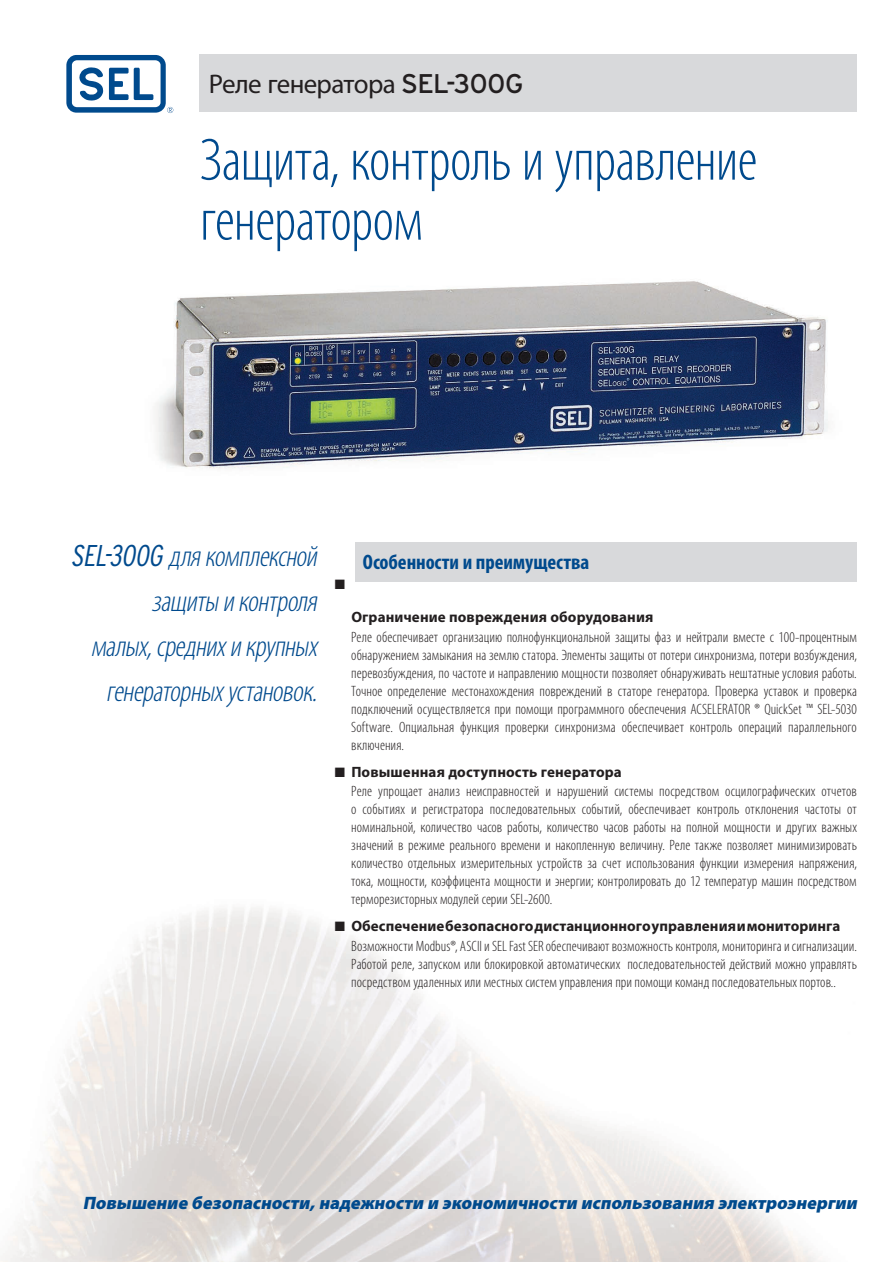
<style>
.page{position:relative;width:893px;height:1263px;background:#fff}
.page>*{position:absolute;margin:0;border:0;box-sizing:border-box;transform-origin:0 0}
.t1{font:300 condensed 60px/60px "Myriad Pro";letter-spacing:-.015em;color:#004a8d}
.t2{font:italic 300 condensed 30px/45px "Myriad Pro";color:#004a8d;text-align:right}
.t3{font:27px "Myriad Pro";letter-spacing:-.025em;color:#231f20}
.t4{font:700 condensed 21px "Myriad Pro";letter-spacing:-.005em;color:#004a8d}
.t5{font:italic 900 18px "Myriad Pro";color:#004a8d}
.t6{font:300 condensed 15px/18px "Myriad Pro";letter-spacing:.005em;color:#231f20}
.t7{font:700 15px "Myriad Pro";letter-spacing:.01em;color:#231f20}
.t8{font:13.5px "Zapf Dingbats";color:#231f20}
.s1{font-family:"Interstate"}
.s2{font-weight:700;font-stretch:normal}
</style>
<div class="page">
<img style="left:0;top:907px;width:821px;height:354px">
<svg style="left:66px;top:55px;width:107px;height:58px"></svg>
<div style="left:200px;top:54px;width:657px;height:57px;background:#d8d9db"></div>
<div style="left:355px;top:542px;width:502px;height:39px;background:#d8d9db"></div>
<img style="left:155px;top:281px;width:674px;height:188px">
<h3 class="t3" style="left:209px;top:68px;width:316px">Реле генератора <span class="s1">SEL-300G</span></h3>
<h1 class="t1" style="left:200px;top:129px;width:559px">Защита, контроль и управление генератором</h1>
<h2 class="t2" style="left:71px;top:534px;width:254px"><span class="s1">SEL-300G</span> длякомплексной защиты иконтроля малых,среднихикрупных генераторныхустановок.</h2>
<h3 class="t4" style="left:363px;top:549px;width:228px">Особенности и преимущества</h3>
<p class="t8" style="left:335px;top:578px;width:12px">■</p>
<p class="t7" style="left:351px;top:608px;width:303px">Ограничение повреждения оборудования</p>
<p class="t6" style="left:351px;top:628px;width:507px;text-align:justify">Реле обеспечивает организацию полнофункциональной защиты фаз и нейтрали вместе с 100-процентным обнаружением замыкания на землю статора. Элементы защиты от потери синхронизма, потери возбуждения, перевозбуждения, по частоте и направлению мощности позволяет обнаруживать нештатные условия работы.<br>Точное определение местонахождения повреждений в статоре генератора. Проверка уставок и проверка подключений осуществляется при помощи программного обеспечения ACSELERATOR ® QuickSet ™ SEL-5030<br>Software. Опциальная функция проверки синхронизма обеспечивает контроль операций параллельного включения.</p>
<p class="t6" style="left:351px;top:762px;width:507px;line-height:19.5px;text-indent:-16px">■ <span class="s2">Повышенная доступность генератора<br></span>Реле упрощает анализ неисправностей и нарушений системы посредством осцилографических отчетов</p>
<p class="t6" style="left:351px;top:800px;width:507px;text-align:justify">о событиях и регистратора последовательных событий, обеспечивает контроль отклонения частоты от номинальной, количество часов работы, количество часов работы на полной мощности и других важных значений в режиме реального времени и накопленную величину. Реле также позволяет минимизировать количество отдельных измерительных устройств за счет использования функции измерения напряжения, тока, мощности, коэффицента мощности и энергии; контролировать до 12 температур машин посредством терморезисторных модулей серии SEL-2600.</p>
<p class="t6" style="left:351px;top:916px;width:507px;line-height:19.5px;text-indent:-16px">■ <span class="s2">Обеспечение безопасного дистанционного управления и мониторинга<br></span>Возможности Modbus®, ASCII и SEL Fast SER обеспечивают возможность контроля, мониторинга и сигнализации.</p>
<p class="t6" style="left:351px;top:955px;width:507px">Работой реле, запуском или блокировкой автоматических последовательностей действий можно управлять посредством удаленных или местных систем управления при помощи команд последовательных портов..</p>
<p class="t5" style="left:83px;top:1191px;width:780px">Повышение безопасности,надежности и экономичности использования электроэнергии</p>
</div>
